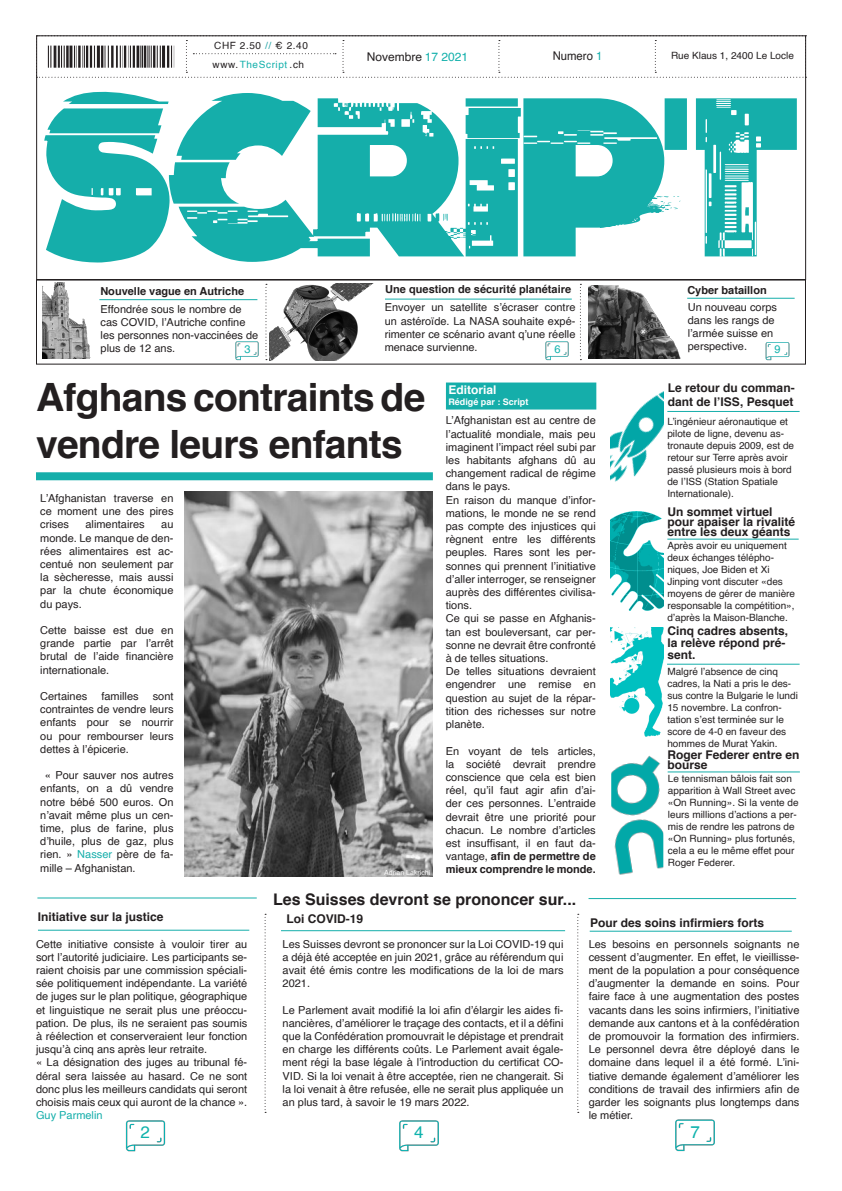
<style>
.page{position:relative;width:842px;height:1191px;background:#fff}
.page>*{position:absolute;margin:0;border:0;box-sizing:border-box;transform-origin:0 0}
.t1{font:233px "Wrong Delivery";letter-spacing:-.04em;color:#15aeaa}
.t2{font:700 39px/46.8px "Helvetica";letter-spacing:-.02em;color:#231f20}
.t3{font:17px "Helvetica";color:#0eb2ac}
.t4{font:700 16px "Helvetica";color:#231f20}
.t5{font:700 12px/10px "Helvetica";color:#231f20}
.t6{font:12px "Helvetica";color:#231f20}
.t7{font:700 12px "Helvetica";color:#fff}
.t8{font:12px "Helvetica";color:#231f20;scale:.95 1}
.t9{font:11px/13.2px "Helvetica";color:#231f20;text-align:justify}
.t10{font:700 11px "Helvetica";color:#231f20}
.t11{font:11px "Helvetica";color:#0eb2ac}
.t12{font:10px/12px "Helvetica";color:#231f20}
.t13{font:10px "Helvetica";letter-spacing:.06em;color:#13b0ab}
.t14{font:700 9px "Helvetica";color:#fff}
.t15{font:7px "Helvetica";color:#fff}
.s1{color:#25a4a6}
.s2{color:#231f20}
.s3{color:#13b0ab}
.s4{color:#15aeaa}
.s5{font-weight:700}
</style>
<div class="page">
<div style="left:446px;top:382px;width:150px;height:27px;background:#15aeaa"></div>
<svg style="left:36px;top:35px;width:770px;height:43px"></svg>
<div style="left:36px;top:279px;width:770px;height:85px;border:1px solid #231f20"></div>
<svg style="left:265px;top:284px;width:2px;height:76px"></svg>
<svg style="left:580px;top:284px;width:1px;height:76px"></svg>
<svg style="left:265px;top:913px;width:1px;height:199px"></svg>
<svg style="left:577px;top:913px;width:2px;height:199px"></svg>
<hr style="left:667px;top:411px;width:133px;height:1px;background:#15aeaa">
<hr style="left:667px;top:538px;width:132px;height:1px;background:#15aeaa">
<hr style="left:667px;top:663px;width:133px;height:1px;background:#15aeaa">
<hr style="left:668px;top:771px;width:132px;height:1px;background:#15aeaa">
<img style="left:610px;top:391px;width:53px;height:91px">
<img style="left:270px;top:284px;width:129px;height:76px">
<hr style="left:38px;top:929px;width:211px;height:1px;background:#15aeaa">
<hr style="left:281px;top:930px;width:284px;height:1px;background:#15aeaa">
<hr style="left:590px;top:930px;width:202px;height:1px;background:#15aeaa">
<img style="left:610px;top:511px;width:53px;height:99px">
<img style="left:610px;top:628px;width:53px;height:108px">
<img style="left:611px;top:755px;width:52px;height:120px">
<img style="left:588px;top:285px;width:113px;height:73px">
<hr style="left:588px;top:898px;width:208px;height:1px;background:#15aeaa">
<hr style="left:37px;top:897px;width:220px;height:1px;background:#15aeaa">
<img style="left:675px;top:1119px;width:40px;height:33px">
<hr style="left:385px;top:298px;width:187px;height:1px;background:#15aeaa">
<hr style="left:687px;top:298px;width:108px;height:1px;background:#15aeaa">
<img style="left:43px;top:283px;width:62px;height:75px">
<hr style="left:99px;top:299px;width:158px;height:1px;background:#15aeaa">
<img style="left:184px;top:492px;width:248px;height:384px">
<div style="left:36px;top:472px;width:397px;height:8px;background:#15aeaa"></div>
<img style="left:235px;top:341px;width:24px;height:19px">
<img style="left:545px;top:341px;width:24px;height:19px">
<img style="left:765px;top:342px;width:25px;height:18px">
<img style="left:399px;top:1120px;width:40px;height:32px">
<img style="left:125px;top:1120px;width:41px;height:32px">
<p class="t12" style="left:214px;top:40px;width:95px">CHF 2.50 <span class="s1">//</span> € 2.40</p>
<p class="t13" style="left:213px;top:57px;width:93px"><span class="s2">www.</span>TheScript <span class="s2">.ch</span></p>
<p class="t6" style="left:367px;top:48px;width:103px">Novembre <span class="s3">17 2021</span></p>
<p class="t8" style="left:553px;top:46px;width:54px">Numero <span class="s4">1</span></p>
<p class="t12" style="left:671px;top:49px;width:124px">Rue Klaus 1, 2400 Le Locle</p>
<p class="t1" style="left:40px;top:77px;width:767px">SCRIPT</p>
<p class="t10" style="left:100px;top:282px;width:145px">Nouvelle vague en Autriche</p>
<p class="t9" style="left:101px;top:302px;width:159px;text-align:left">Effondrée sous le nombre de cas COVID, l’Autriche confine les personnes non-vaccinées de plus de 12 ans.</p>
<p class="t11" style="left:244px;top:340px;width:8px">3</p>
<p class="t10" style="left:385px;top:280px;width:187px">Une question de sécurité planétaire</p>
<p class="t10" style="left:687px;top:281px;width:81px">Cyber bataillon</p>
<p class="t9" style="left:688px;top:301px;width:91px;text-align:left">Un nouveau corps dans les rangs de l’armée suisse en perspective.</p>
<p class="t9" style="left:385px;top:301px;width:192px">Envoyer un satellite s’écraser contre un astéroïde. La NASA souhaite expé&shy;rimenter ce scénario avant q’une réelle menace survienne.</p>
<p class="t11" style="left:554px;top:340px;width:8px">6</p>
<p class="t11" style="left:774px;top:341px;width:8px">9</p>
<p class="t2" style="left:36px;top:375px;width:391px">Afghans contraints de vendre leurs enfants</p>
<p class="t9" style="left:40px;top:492px;width:135px">L’Afghanistan traverse en ce moment une des pires crises</p>
<p class="t9" style="left:85px;top:518px;width:61px">alimentaires</p>
<p class="t9" style="left:40px;top:518px;width:135px;text-indent:121px">au monde. Le manque de den&shy;rées alimentaires est ac&shy;centué non seulement par la sècheresse, mais aussi par la chute économique du pays.</p>
<p class="t9" style="left:40px;top:624px;width:135px">Cette baisse est due en grande partie par l’arrêt brutal de l’aide financière internationale.</p>
<p class="t9" style="left:40px;top:690px;width:49px">Certaines</p>
<p class="t9" style="left:101px;top:690px;width:39px">familles</p>
<p class="t9" style="left:40px;top:690px;width:135px;text-indent:112px">sont contraintes de vendre leurs enfants pour se nourrir ou pour rembourser leurs dettes à l’épicerie.</p>
<p class="t9" style="left:40px;top:769px;width:135px;text-indent:5px">« Pour sauver nos autres enfants, on a dû vendre notre bébé 500 euros. On n’avait même plus un cen&shy;time, plus de farine, plus d’huile, plus de gaz, plus rien. » <span class="s4">Nasser</span> père de fa&shy;mille – Afghanistan.</p>
<p class="t15" style="left:384px;top:867px;width:48px">Adrian Lakrichi</p>
<p class="t7" style="left:448px;top:380px;width:50px">Editorial</p>
<p class="t14" style="left:448px;top:394px;width:82px">Rédigé par : Script</p>
<p class="t9" style="left:446px;top:414px;width:151px">L’Afghanistan est au centre de l’actualité mondiale, mais peu imaginent l’impact réel subi par les habitants afghans dû au changement radical de régime dans le pays.</p>
<p class="t9" style="left:446px;top:493px;width:152px">En raison du manque d’infor&shy;mations, le monde ne se rend pas compte des injustices qui règnent entre les différents peuples. Rares sont les per&shy;sonnes qui prennent l’initiative d’aller interroger, se renseigner auprès des différentes civilisa&shy;tions.</p>
<p class="t9" style="left:446px;top:612px;width:152px">Ce qui se passe en Afghanis&shy;tan est bouleversant, car per&shy;sonne ne devrait être confronté à de telles situations.</p>
<p class="t9" style="left:446px;top:665px;width:151px">De telles situations devraient engendrer une remise en question au sujet de la répar&shy;tition des richesses sur notre planète.</p>
<p class="t9" style="left:446px;top:744px;width:152px">En voyant de tels articles, la société devrait prendre conscience que cela est bien réel, qu’il faut agir afin d’ai&shy;der ces personnes. L’entraide devrait être une priorité pour chacun. Le nombre d’articles est insuffisant, il en faut da&shy;vantage, <span class="s5">afin de permettre de mieux comprendre le monde.</span></p>
<p class="t4" style="left:273px;top:886px;width:305px">Les Suisses devront se prononcer sur...</p>
<p class="t5" style="left:668px;top:380px;width:128px;line-height:14.4px">Le retour du comman&shy;dant de l’ISS, Pesquet</p>
<p class="t12" style="left:667px;top:416px;width:128px">L’ingénieur aéronautique et pilote de ligne, devenu as&shy;tronaute depuis 2009, est de retour sur Terre après avoir passé plusieurs mois à bord de l’ISS (Station Spatiale<br>Internationale).</p>
<p class="t5" style="left:668px;top:507px;width:129px">Un sommet virtuel pour apaiser la rivalité entre les deux géants</p>
<p class="t12" style="left:667px;top:540px;width:129px">Après avoir eu uniquement deux échanges télépho&shy;niques, Joe Biden et Xi<br>Jinping vont discuter «des moyens de gérer de manière responsable la compétition», d’après la Maison-Blanche.</p>
<p class="t5" style="left:667px;top:625px;width:122px;line-height:12px">Cinq cadres absents, la relève répond pré&shy;sent.</p>
<p class="t12" style="left:667px;top:665px;width:132px">Malgré l’absence de cinq cadres, la Nati a pris le des&shy;sus contre la Bulgarie le lundi<br>15 novembre. La confron&shy;tation s’est terminée sur le score de 4-0 en faveur des hommes de Murat Yakin.</p>
<p class="t5" style="left:667px;top:749px;width:134px">Roger Federer entre en bourse</p>
<p class="t12" style="left:668px;top:773px;width:132px">Le tennisman bâlois fait son apparition à Wall Street avec «On Running». Si la vente de leurs millions d’actions a per&shy;mis de rendre les patrons de «On Running» plus fortunés, cela a eu le même effet pour<br>Roger Federer.</p>
<p class="t5" style="left:38px;top:912px;width:127px">Initiative sur la justice</p>
<p class="t5" style="left:287px;top:913px;width:78px">Loi COVID-19</p>
<p class="t5" style="left:590px;top:917px;width:176px">Pour des soins infirmiers forts</p>
<p class="t9" style="left:36px;top:937px;width:213px">Cette initiative consiste à vouloir tirer au sort l’autorité judiciaire. Les participants se&shy;raient choisis par une commission spéciali&shy;sée politiquement indépendante. La variété de juges sur le plan politique, géographique et linguistique ne serait plus une préoccu&shy;pation. De plus, ils ne seraient pas soumis à réélection et conserveraient leur fonction jusqu’à cinq ans après leur retraite.</p>
<p class="t9" style="left:36px;top:1056px;width:213px">« La désignation des juges au tribunal fé&shy;déral sera laissée au hasard. Ce ne sont donc plus les meilleurs candidats qui seront choisis mais ceux qui auront de la chance ».<br><span class="s4">Guy Parmelin</span></p>
<p class="t9" style="left:283px;top:937px;width:282px">Les Suisses devront se prononcer sur la Loi COVID-19 qui a déjà été acceptée en juin 2021, grâce au référendum qui avait été émis contre les modifications de la loi de mars 2021.</p>
<p class="t9" style="left:283px;top:1003px;width:282px">Le Parlement avait modifié la loi afin d’élargir les aides fi&shy;nancières, d’améliorer le traçage des contacts, et il a défini que la Confédération promouvrait le dépistage et prendrait en charge les différents coûts. Le Parlement avait égale&shy;ment régi la base légale à l’introduction du certificat CO-VID. Si la loi venait à être acceptée, rien ne changerait. Si la loi venait à être refusée, elle ne serait plus appliquée un an plus tard, à savoir le 19 mars 2022.</p>
<p class="t3" style="left:141px;top:1119px;width:11px">2</p>
<p class="t3" style="left:414px;top:1119px;width:11px">4</p>
<p class="t9" style="left:589px;top:937px;width:212px">Les besoins en personnels soignants ne cessent d’augmenter. En effet, le vieillisse&shy;ment de la population a pour conséquence d’augmenter la demande en soins. Pour faire face à une augmentation des postes vacants dans les soins infirmiers, l’initiative demande aux cantons et à la confédération de promouvoir la formation des infirmiers.<br>Le personnel devra être déployé dans le domaine dans lequel il a été formé. L’ini&shy;tiative demande également d’améliorer les conditions de travail des infirmiers afin de garder les soignants plus longtemps dans le métier.</p>
<p class="t3" style="left:690px;top:1118px;width:11px">7</p>
</div>
